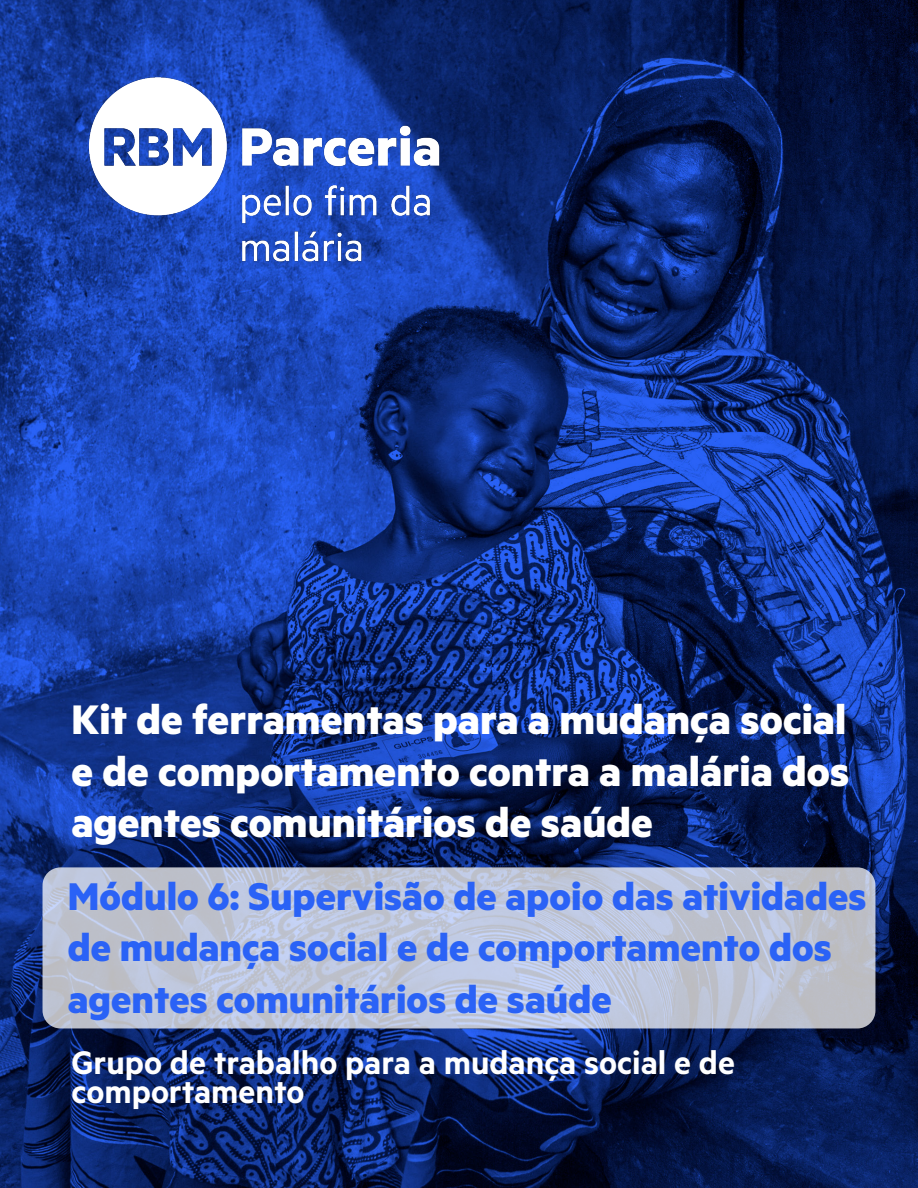
<style>
.page{position:relative;width:918px;height:1188px;background:#fff}
.page>*{position:absolute;margin:0;border:0;box-sizing:border-box;transform-origin:0 0}
.t1{font:700 46.5px/51.8px "Metric";color:#fff;text-align:justify}
.Header_1{font:700 43.5px/51.8px "Metric";color:#2a62f6}
.t2{font:600 36.75px/29.2px "Metric";color:#fff}
</style>
<div class="page">
<img style="left:0;top:0;width:918px;height:1188px">
<img style="left:86px;top:73px;width:391px;height:225px">
<svg style="left:43px;top:867px;width:832px;height:161px;background:#bec4d6"></svg>
<p class="t1" style="left:71px;top:692px;width:779px">Kit de ferramentas para a mudança social e de comportamento contra a malária dos agentes comunitários de saúde</p>
<p class="Header_1" style="left:68px;top:869px;width:800px">Módulo 6: Supervisão de apoio das atividades de mudança social e de comportamento dos agentes comunitários de saúde</p>
<p class="t2" style="left:72px;top:1047px;width:665px">Grupo de trabalho para a mudança social e de comportamento</p>
</div>
